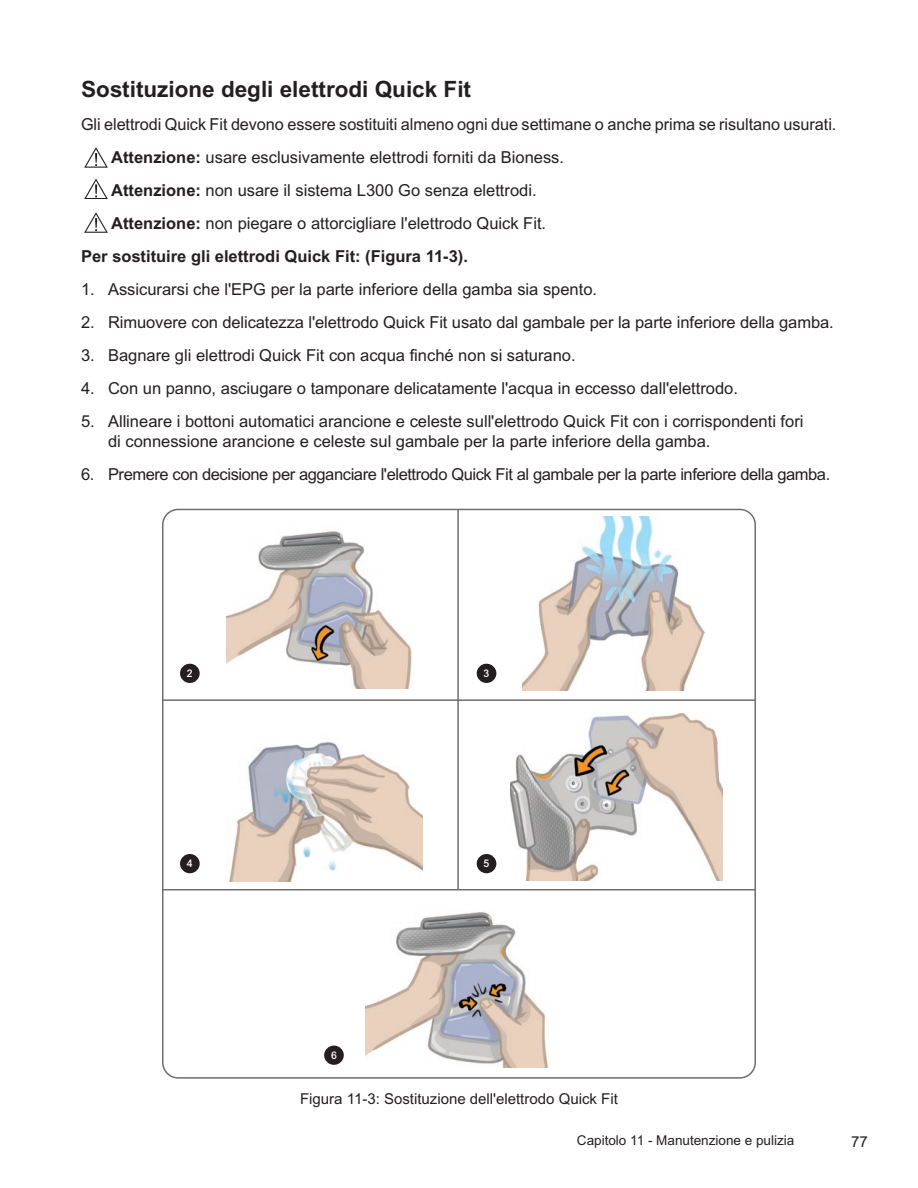
<style>
.page{position:relative;width:918px;height:1188px;background:#fff}
.page>*{position:absolute;margin:0;border:0;box-sizing:border-box;transform-origin:0 0}
.t1{font:700 22.5px "Arial MT Std";color:#231f20}
.t2{font:16.5px/19.5px "Arial MT Std";color:#231f20}
.t3{font:16.5px "Arial MT Std";letter-spacing:-.025em;color:#231f20}
.t4{font:700 16.5px "Arial MT Std";color:#231f20}
.t5{font:15px "Arial MT Std";color:#231f20}
.t6{font:13.5px "Arial MT Std";color:#231f20}
.t7{font:500 10.5px "Arial MT Std";color:#fff}
.s1{font-weight:700}
</style>
<div class="page">
<hr style="left:163px;top:889px;width:593px;height:1px;background:#6c6d70">
<img style="left:366px;top:912px;width:183px;height:156px">
<hr style="left:457px;top:510px;width:2px;height:379px;background:#6c6d70">
<img style="left:229px;top:742px;width:193px;height:139px">
<img style="left:227px;top:531px;width:185px;height:158px">
<img style="left:523px;top:517px;width:183px;height:173px">
<img style="left:511px;top:713px;width:212px;height:167px">
<hr style="left:163px;top:699px;width:592px;height:2px;background:#6c6d70">
<div style="left:324px;top:1046px;width:20px;height:19px;background:#231f20;border-radius:50%"></div>
<div style="left:477px;top:854px;width:19px;height:19px;background:#231f20;border-radius:50%"></div>
<div style="left:477px;top:664px;width:19px;height:19px;background:#231f20;border-radius:50%"></div>
<div style="left:180px;top:854px;width:20px;height:19px;background:#231f20;border-radius:50%"></div>
<div style="left:180px;top:664px;width:20px;height:19px;background:#231f20;border-radius:50%"></div>
<svg style="left:84px;top:147px;width:24px;height:20px"></svg>
<svg style="left:84px;top:179px;width:24px;height:20px"></svg>
<svg style="left:84px;top:212px;width:24px;height:20px"></svg>
<h1 class="t1" style="left:81px;top:76px;width:392px">Sostituzione degli elettrodi Quick Fit</h1>
<p class="t2" style="left:81px;top:115px;width:757px">Gli elettrodi Quick Fit devono essere sostituiti almeno ogni due settimane o anche prima se risultano usurati.</p>
<p class="t2" style="left:111px;top:148px;width:454px"><span class="s1">Attenzione:</span> usare esclusivamente elettrodi forniti da Bioness.</p>
<p class="t2" style="left:111px;top:181px;width:427px"><span class="s1">Attenzione:</span> non usare il sistema L300 Go senza elettrodi.</p>
<p class="t2" style="left:111px;top:214px;width:437px"><span class="s1">Attenzione:</span> non piegare o attorcigliare l'elettrodo Quick Fit.</p>
<p class="t4" style="left:81px;top:247px;width:388px">Per sostituire gli elettrodi Quick Fit: (Figura 11-3).</p>
<p class="t2" style="left:81px;top:280px;width:518px">1. Assicurarsi che l'EPG per la parte inferiore della gamba sia spento.</p>
<p class="t2" style="left:81px;top:313px;width:754px">2. Rimuovere con delicatezza l'elettrodo Quick Fit usato dal gambale per la parte inferiore della gamba.</p>
<p class="t2" style="left:81px;top:346px;width:496px">3. Bagnare gli elettrodi Quick Fit con acqua finché non si saturano.</p>
<p class="t2" style="left:81px;top:379px;width:658px">4. Con un panno, asciugare o tamponare delicatamente l'acqua in eccesso dall'elettrodo.</p>
<p class="t2" style="left:108px;top:412px;width:697px;text-indent:-27px">5. Allineare i bottoni automatici arancione e celeste sull'elettrodo Quick Fit con i corrispondenti fori di connessione arancione e celeste sul gambale per la parte inferiore della gamba.</p>
<p class="t3" style="left:81px;top:465px;width:751px">6. Premere con decisione per agganciare l'elettrodo Quick Fit al gambale per la parte inferiore della gamba.</p>
<p class="t7" style="left:187px;top:667px;width:7px">2</p>
<p class="t7" style="left:187px;top:858px;width:7px">4</p>
<p class="t7" style="left:484px;top:667px;width:7px">3</p>
<p class="t7" style="left:331px;top:1049px;width:7px">6</p>
<p class="t7" style="left:484px;top:858px;width:7px">5</p>
<p class="t5" style="left:300px;top:1090px;width:319px">Figura 11-3: Sostituzione dell'elettrodo Quick Fit</p>
<p class="t6" style="left:577px;top:1133px;width:219px">Capitolo 11 - Manutenzione e pulizia</p>
<p class="t5" style="left:851px;top:1133px;width:18px">77</p>
</div>
